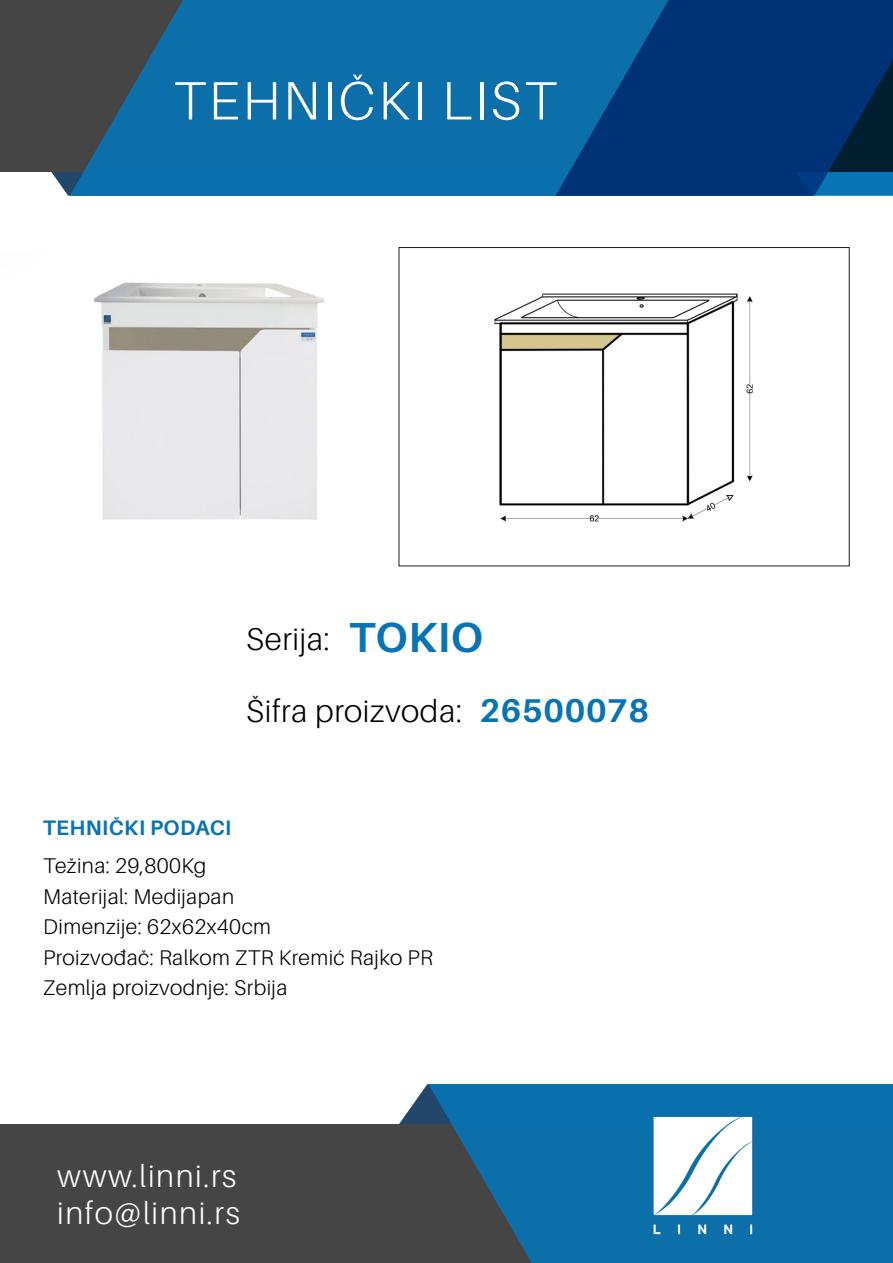
<style>
.page{position:relative;width:893px;height:1263px;background:#fff}
.page>*{position:absolute;margin:0;border:0;box-sizing:border-box;transform-origin:0 0}
.t1{font:300 54px "Aileron";letter-spacing:.05em;color:#fff}
.t2{font:700 42px "Aileron";letter-spacing:.02em;color:#0774b5}
.t3{font:700 33px "Aileron";letter-spacing:.02em;color:#0774b5}
.t4{font:300 31.5px/37.8px "Aileron";letter-spacing:.05em;color:#fff}
.t5{font:300 31.5px "Aileron";letter-spacing:.02em;color:#000}
.t6{font:300 21.3px/30.5px "Aileron";letter-spacing:.02em;color:#000}
.t7{font:700 21px "Aileron";letter-spacing:.02em;color:#0774b5}
</style>
<div class="page">
<svg style="left:294px;top:1084px;width:134px;height:41px"></svg>
<div style="left:0;top:1125px;width:893px;height:138px;background:#454545"></div>
<svg style="left:428px;top:1084px;width:465px;height:179px;fill:#0d6fa9"></svg>
<div style="left:0;top:0;width:893px;height:172px;background:#454545"></div>
<svg style="left:70px;top:0;width:486px;height:196px;background:#136a9d"></svg>
<svg style="left:556px;top:0;width:337px;height:196px;background:#023c7d"></svg>
<img style="left:614px;top:1084px;width:179px;height:179px">
<img style="left:94px;top:252px;width:305px;height:309px">
<img style="left:494px;top:293px;width:259px;height:229px">
<div style="left:399px;top:247px;width:451px;height:319px;border:1px solid #231916"></div>
<h1 class="t1" style="left:173px;top:71px;width:385px">TEHNIČKI LIST</h1>
<h2 class="t2" style="left:349px;top:613px;width:136px">TOKIO</h2>
<h3 class="t5" style="left:246px;top:622px;width:85px">Serija:</h3>
<h3 class="t5" style="left:246px;top:694px;width:218px">Šifra proizvoda:</h3>
<h3 class="t3" style="left:480px;top:692px;width:171px">26500078</h3>
<p class="t7" style="left:43px;top:816px;width:190px">TEHNIČKI PODACI</p>
<p class="t6" style="left:43px;top:851px;width:391px">Težina: 29,800Kg<br>Materijal: Medijapan<br>Dimenzije: 62x62x40cm<br>Proizvođač: Ralkom ZTR Kremić Rajko PR<br>Zemlja proizvodnje: Srbija</p>
<h3 class="t4" style="left:57px;top:1157px;width:184px">www.linni.rs info@linni.rs</h3>
</div>
